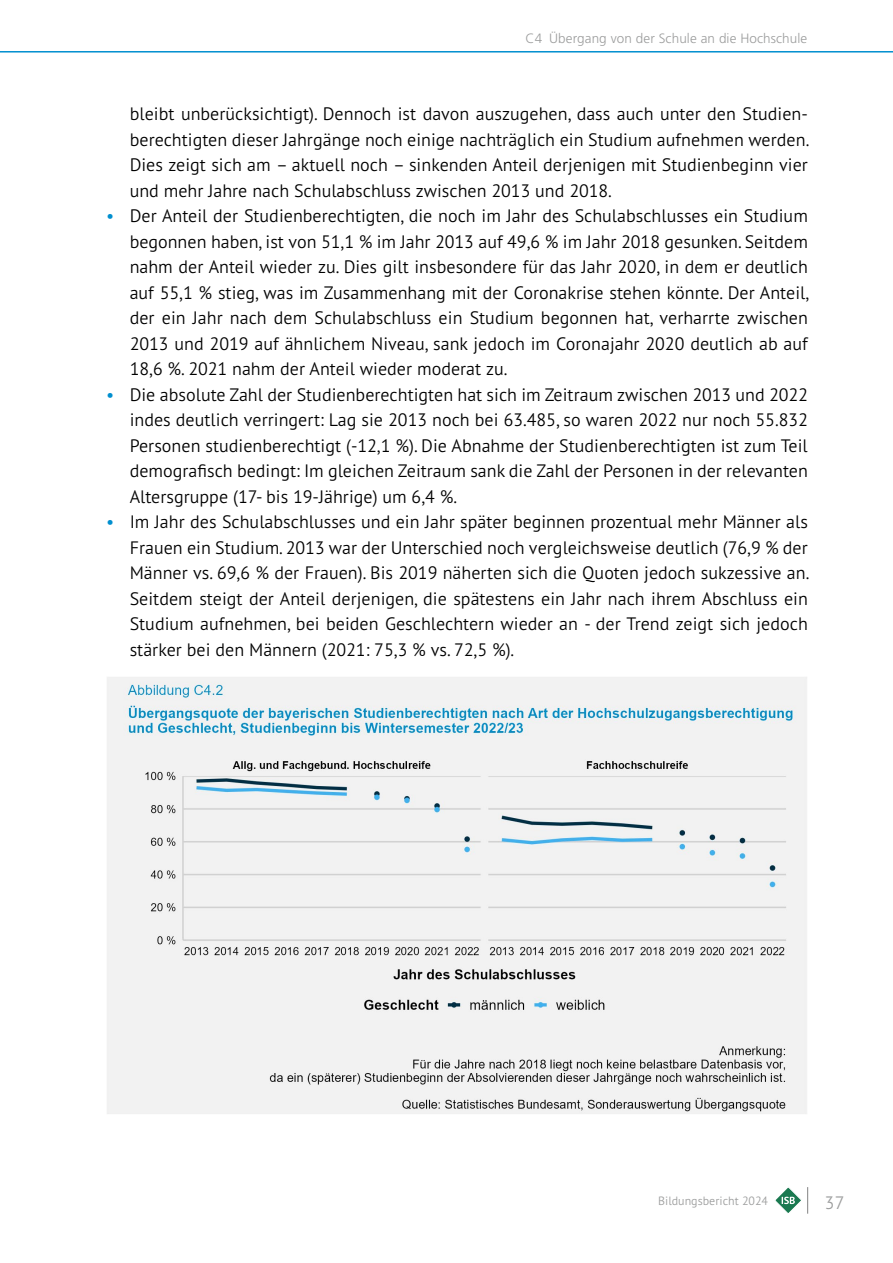
<style>
.page{position:relative;width:893px;height:1263px;background:#fff}
.page>*{position:absolute;margin:0;border:0;box-sizing:border-box;transform-origin:0 0}
.t1{font:300 18px/25.5px "PT Sans Pro";color:#000;text-align:justify}
.t2{font:300 18px "PT Sans Pro";color:#9c9d9d}
.t3{font:300 13.5px "Frutiger LT Std";letter-spacing:.005em;color:#9c9d9d}
.t4{font:300 12px "PT Sans Pro";color:#9c9d9d}
.s1{color:#008fcf}
</style>
<div class="page">
<hr style="left:0;top:51px;width:893px;height:2px;background:#008fcf">
<svg style="left:775px;top:1187px;width:33px;height:27px"></svg>
<img style="left:107px;top:677px;width:700px;height:437px">
<p class="t3" style="left:526px;top:31px;width:283px">C4 Übergang von der Schule an die Hochschule</p>
<p class="t1" style="left:130px;top:101px;width:681px">bleibt unberücksichtigt). Dennoch ist davon auszugehen, dass auch unter den Studien&shy;berechtigten dieser Jahrgänge noch einige nachträglich ein Studium aufnehmen werden.<br>Dies zeigt sich am – aktuell noch – sinkenden Anteil derjenigen mit Studienbeginn vier und mehr Jahre nach Schulabschluss zwischen 2013 und 2018.</p>
<p class="t1" style="left:130px;top:203px;width:681px;text-indent:-23px"><span class="s1">•</span> Der Anteil der Studienberechtigten, die noch im Jahr des Schulabschlusses ein Studium begonnen haben, ist von 51,1 % im Jahr 2013 auf 49,6 % im Jahr 2018 gesunken. Seitdem nahm der Anteil wieder zu. Dies gilt insbesondere für das Jahr 2020, in dem er deutlich auf 55,1 % stieg, was im Zusammenhang mit der Coronakrise stehen könnte. Der Anteil, der ein Jahr nach dem Schulabschluss ein Studium begonnen hat, verharrte zwischen 2013 und 2019 auf ähnlichem Niveau, sank jedoch im Coronajahr 2020 deutlich ab auf 18,6 %. 2021 nahm der Anteil wieder moderat zu.</p>
<p class="t1" style="left:130px;top:381px;width:680px;text-indent:-23px"><span class="s1">•</span> Die absolute Zahl der Studienberechtigten hat sich im Zeitraum zwischen 2013 und 2022 indes deutlich verringert: Lag sie 2013 noch bei 63.485, so waren 2022 nur noch 55.832<br>Personen studienberechtigt (-12,1 %). Die Abnahme der Studienberechtigten ist zum Teil demografisch bedingt: Im gleichen Zeitraum sank die Zahl der Personen in der relevanten Altersgruppe (17- bis 19-Jährige) um 6,4 %.</p>
<p class="t1" style="left:130px;top:509px;width:681px;text-indent:-23px"><span class="s1">•</span> Im Jahr des Schulabschlusses und ein Jahr später beginnen prozentual mehr Männer als Frauen ein Studium. 2013 war der Unterschied noch vergleichsweise deutlich (76,9 % der Männer vs. 69,6 % der Frauen). Bis 2019 näherten sich die Quoten jedoch sukzessive an.<br>Seitdem steigt der Anteil derjenigen, die spätestens ein Jahr nach ihrem Abschluss ein Studium aufnehmen, bei beiden Geschlechtern wieder an - der Trend zeigt sich jedoch stärker bei den Männern (2021: 75,3 % vs. 72,5 %).</p>
<p class="t4" style="left:658px;top:1193px;width:111px">Bildungsbericht 2024</p>
<p class="t2" style="left:825px;top:1191px;width:21px">37</p>
</div>
